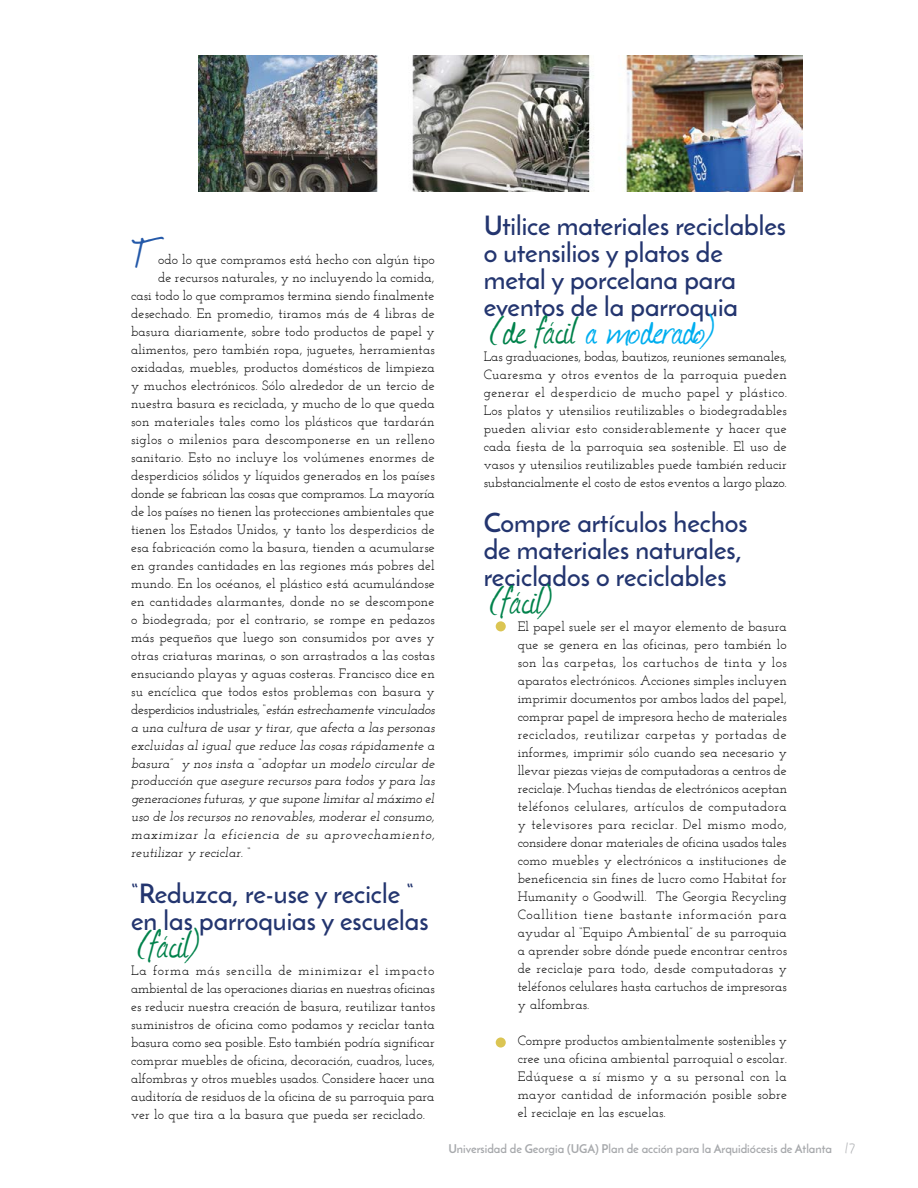
<style>
.page{position:relative;width:918px;height:1188px;background:#fff}
.page>*{position:absolute;margin:0;border:0;box-sizing:border-box;transform-origin:0 0}
.t1{font:45px "Journal";letter-spacing:-.01em;color:#00aeef}
.t2{font:45px "Journal";color:#00824b}
.t3{font:45px "Journal";color:#2459a9}
.t4{font:600 27px/27px "Josefin Sans";color:#23356f}
.t5{font:13.5px/18px "Josefin Slab";letter-spacing:.01em;color:#000;text-align:justify}
.t6{font:italic 13.5px "Josefin Slab";letter-spacing:.01em;color:#000}
.t7{font:italic 13.5px "Josefin Slab";letter-spacing:-.015em;color:#000}
.t8{font:italic 13.5px "Josefin Slab";letter-spacing:-.01em;color:#000}
.t9{font:13.5px "Josefin Slab";letter-spacing:-.01em;color:#000}
.t10{font:italic 13.5px "Josefin Slab";letter-spacing:.05em;color:#000}
.t11{font:700 12px "Josefin Sans";color:#a7a9ac}
.s1{font-style:normal}
.s2{color:#00824b}
.s3{font-family:"Journal";font-weight:400;font-size:16.5px}
</style>
<div class="page">
<img style="left:199px;top:55px;width:604px;height:136px">
<div style="left:496px;top:621px;width:10px;height:10px;background:#dbc553;border-radius:50%"></div>
<div style="left:496px;top:1037px;width:10px;height:11px;background:#dbc553;border-radius:50%"></div>
<h1 class="t3" style="left:132px;top:224px;width:27px">T</h1>
<p class="t5" style="left:158px;top:250px;width:278px">odo lo que compramos está hecho con algún tipo</p>
<p class="t5" style="left:158px;top:268px;width:278px">de recursos naturales, y no incluyendo la comida,</p>
<p class="t5" style="left:131px;top:286px;width:305px">casi todo lo que compramos termina siendo finalmente</p>
<p class="t5" style="left:131px;top:304px;width:305px">desechado. En promedio, tiramos más de 4 libras de</p>
<p class="t5" style="left:131px;top:322px;width:305px">basura diariamente, sobre todo productos de papel y</p>
<p class="t5" style="left:131px;top:340px;width:305px">alimentos, pero también ropa, juguetes, herramientas</p>
<p class="t5" style="left:131px;top:358px;width:305px">oxidadas, muebles, productos domésticos de limpieza</p>
<p class="t5" style="left:131px;top:376px;width:305px">y muchos electrónicos. Sólo alrededor de un tercio de</p>
<p class="t5" style="left:131px;top:394px;width:305px">nuestra basura es reciclada, y mucho de lo que queda</p>
<p class="t5" style="left:131px;top:412px;width:305px">son materiales tales como los plásticos que tardarán</p>
<p class="t5" style="left:131px;top:430px;width:305px">siglos o milenios para descomponerse en un relleno</p>
<p class="t5" style="left:131px;top:448px;width:305px">sanitario. Esto no incluye los volúmenes enormes de</p>
<p class="t5" style="left:131px;top:466px;width:305px">desperdicios sólidos y líquidos generados en los países</p>
<p class="t9" style="left:131px;top:485px;width:305px">donde se fabrican las cosas que compramos. La mayoría</p>
<p class="t5" style="left:131px;top:502px;width:305px">de los países no tienen las protecciones ambientales que</p>
<p class="t5" style="left:131px;top:520px;width:305px">tienen los Estados Unidos, y tanto los desperdicios de</p>
<p class="t5" style="left:131px;top:538px;width:305px">esa fabricación como la basura, tienden a acumularse</p>
<p class="t5" style="left:131px;top:556px;width:305px">en grandes cantidades en las regiones más pobres del</p>
<p class="t5" style="left:131px;top:574px;width:305px">mundo. En los océanos, el plástico está acumulándose</p>
<p class="t5" style="left:131px;top:592px;width:305px">en cantidades alarmantes, donde no se descompone</p>
<p class="t5" style="left:131px;top:610px;width:305px">o biodegrada; por el contrario, se rompe en pedazos</p>
<p class="t5" style="left:131px;top:628px;width:305px">más pequeños que luego son consumidos por aves y</p>
<p class="t5" style="left:131px;top:646px;width:305px">otras criaturas marinas, o son arrastrados a las costas</p>
<p class="t5" style="left:131px;top:664px;width:305px">ensuciando playas y aguas costeras. Francisco dice en</p>
<p class="t5" style="left:131px;top:682px;width:305px">su encíclica que todos estos problemas con basura y</p>
<p class="t7" style="left:131px;top:701px;width:305px"><span class="s1">desperdicios industriales,</span> “están estrechamente vinculados</p>
<p class="t6" style="left:131px;top:719px;width:305px">a una cultura de usar y tirar, que afecta a las personas</p>
<p class="t6" style="left:131px;top:737px;width:305px">excluidas al igual que reduce las cosas rápidamente a</p>
<p class="t6" style="left:131px;top:755px;width:305px">basura” y nos insta a “adoptar un modelo circular de</p>
<p class="t6" style="left:131px;top:773px;width:305px">producción que asegure recursos para todos y para las</p>
<p class="t8" style="left:131px;top:791px;width:305px">generaciones futuras, y que supone limitar al máximo el</p>
<p class="t6" style="left:131px;top:809px;width:305px">uso de los recursos no renovables, moderar el consumo,</p>
<p class="t10" style="left:131px;top:827px;width:305px">maximizar la eficiencia de su aprovechamiento,</p>
<p class="t6" style="left:131px;top:845px;width:121px">reutilizar y reciclar. “</p>
<h2 class="t4" style="left:131px;top:880px;width:299px">“Reduzca, re-use y recicle “ en las parroquias y escuelas</h2>
<h1 class="t2" style="left:137px;top:914px;width:65px">(fácil)</h1>
<p class="t5" style="left:131px;top:961px;width:305px">La forma más sencilla de minimizar el impacto ambiental de las operaciones diarias en nuestras oficinas es reducir nuestra creación de basura, reutilizar tantos suministros de oficina como podamos y reciclar tanta basura como sea posible. Esto también podría significar comprar muebles de oficina, decoración, cuadros, luces, alfombras y otros muebles usados. Considere hacer una auditoría de residuos de la oficina de su parroquia para ver lo que tira a la basura que pueda ser reciclado.</p>
<h2 class="t4" style="left:484px;top:212px;width:304px">Utilice materiales reciclables o utensilios y platos de metal y porcelana para eventos de la parroquia</h2>
<h1 class="t1" style="left:490px;top:300px;width:227px"><span class="s2">(de fácil</span> a moderado)</h1>
<p class="t5" style="left:484px;top:348px;width:305px">Las graduaciones, bodas, bautizos, reuniones semanales, Cuaresma y otros eventos de la parroquia pueden generar el desperdicio de mucho papel y plástico.<br>Los platos y utensilios reutilizables o biodegradables pueden aliviar esto considerablemente y hacer que cada fiesta de la parroquia sea sostenible. El uso de vasos y utensilios reutilizables puede también reducir substancialmente el costo de estos eventos a largo plazo.</p>
<h2 class="t4" style="left:484px;top:509px;width:265px">Compre artículos hechos de materiales naturales, reciclados o reciclables</h2>
<h1 class="t2" style="left:490px;top:570px;width:65px">(fácil)</h1>
<p class="t5" style="left:518px;top:618px;width:271px">El papel suele ser el mayor elemento de basura que se genera en las oficinas, pero también lo son las carpetas, los cartuchos de tinta y los aparatos electrónicos. Acciones simples incluyen imprimir documentos por ambos lados del papel, comprar papel de impresora hecho de materiales reciclados, reutilizar carpetas y portadas de informes, imprimir sólo cuando sea necesario y llevar piezas viejas de computadoras a centros de reciclaje. Muchas tiendas de electrónicos aceptan teléfonos celulares, artículos de computadora y televisores para reciclar. Del mismo modo, considere donar materiales de oficina usados tales como muebles y electrónicos a instituciones de beneficencia sin fines de lucro como Habitat for Humanity o Goodwill. The Georgia Recycling Coallition tiene bastante información para ayudar al “Equipo Ambiental” de su parroquia a aprender sobre dónde puede encontrar centros de reciclaje para todo, desde computadoras y teléfonos celulares hasta cartuchos de impresoras y alfombras.</p>
<p class="t5" style="left:518px;top:1031px;width:271px">Compre productos ambientalmente sostenibles y cree una oficina ambiental parroquial o escolar.<br>Edúquese a sí mismo y a su personal con la mayor cantidad de información posible sobre el reciclaje en las escuelas.</p>
<p class="t11" style="left:448px;top:1141px;width:407px">Universidad de Georgia (UGA) Plan de acción para la Arquidiócesis de Atlanta <span class="s3">17</span></p>
</div>
